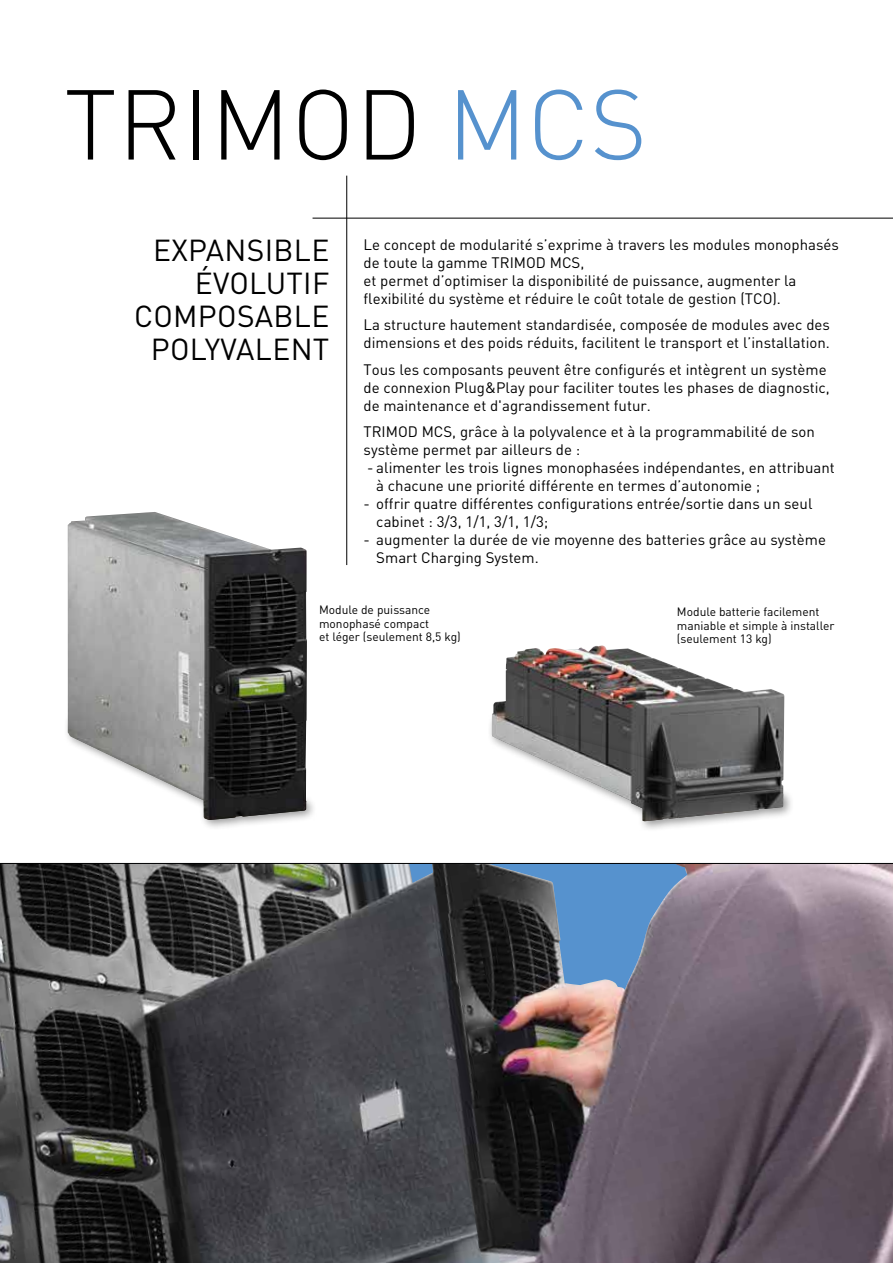
<style>
.page{position:relative;width:893px;height:1263px;background:#fff}
.page>*{position:absolute;margin:0;border:0;box-sizing:border-box;transform-origin:0 0}
.t1{font:300 97.5px "DIN Pro";letter-spacing:.01em;color:#000}
.t2{font:30px/33px "DIN Pro";letter-spacing:.01em;color:#000;text-align:right}
.t3{font:15px/18px "DIN Pro";color:#000}
.t4{font:12px/13.5px "DIN Pro";color:#000}
.s1{color:#5692ce}
</style>
<div class="page">
<hr style="left:313px;top:218px;width:580px;height:1px;background:#000">
<hr style="left:346px;top:176px;width:1px;height:389px;background:#000">
<img style="left:0;top:864px;width:893px;height:399px">
<img style="left:493px;top:645px;width:291px;height:68px">
<div style="left:487px;top:713px;width:307px;height:119px;background:#000;opacity:.4"></div>
<img style="left:492px;top:718px;width:291px;height:103px">
<div style="left:63px;top:712px;width:254px;height:119px;background:#000;opacity:.4"></div>
<img style="left:68px;top:512px;width:239px;height:308px">
<hr style="left:0;top:863px;width:893px;height:1px;background:#000">
<h1 class="t1" style="left:64px;top:58px;width:584px">TRIMOD <span class="s1">MCS</span></h1>
<h2 class="t2" style="left:134px;top:232px;width:197px">EXPANSIBLE<br>ÉVOLUTIF<br>COMPOSABLE<br>POLYVALENT</h2>
<p class="t3" style="left:364px;top:235px;width:477px">Le concept de modularité s’exprime à travers les modules monophasés de toute la gamme TRIMOD MCS,<br>et permet d’optimiser la disponibilité de puissance, augmenter la flexibilité du système et réduire le coût totale de gestion (TCO).</p>
<p class="t3" style="left:364px;top:315px;width:468px">La structure hautement standardisée, composée de modules avec des dimensions et des poids réduits, facilitent le transport et l’installation.</p>
<p class="t3" style="left:364px;top:360px;width:468px">Tous les composants peuvent être configurés et intègrent un système de connexion Plug&amp;Play pour faciliter toutes les phases de diagnostic, de maintenance et d'agrandissement futur.</p>
<p class="t3" style="left:364px;top:422px;width:453px">TRIMOD MCS, grâce à la polyvalence et à la programmabilité de son système permet par ailleurs de :</p>
<p class="t3" style="left:376px;top:458px;width:460px;text-indent:-9px">- alimenter les trois lignes monophasées indépendantes, en attribuant à chacune une priorité différente en termes d’autonomie ;</p>
<p class="t3" style="left:376px;top:494px;width:438px;text-indent:-13px">- offrir quatre différentes configurations entrée/sortie dans un seul cabinet : 3/3, 1/1, 3/1, 1/3;</p>
<p class="t3" style="left:376px;top:530px;width:451px;text-indent:-13px">- augmenter la durée de vie moyenne des batteries grâce au système<br>Smart Charging System.</p>
<p class="t4" style="left:319px;top:602px;width:143px">Module de puissance monophasé compact<br>et léger (seulement 8,5 kg)</p>
<p class="t4" style="left:677px;top:605px;width:159px">Module batterie facilement maniable et simple à installer (seulement 13 kg)</p>
</div>
